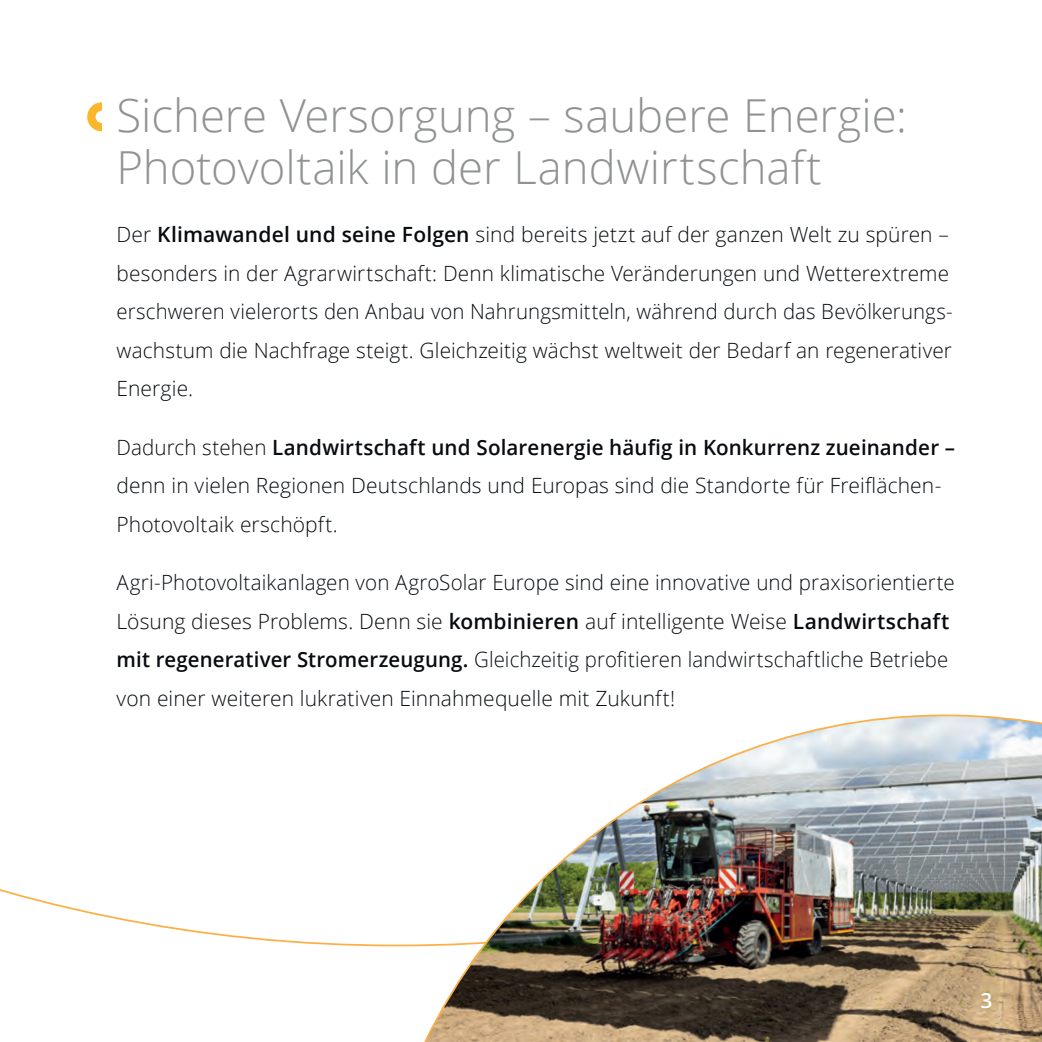
<style>
.page{position:relative;width:1042px;height:1042px;background:#fff}
.page>*{position:absolute;margin:0;border:0;box-sizing:border-box;transform-origin:0 0}
.t1{font:300 45.5px "Open Sans";color:#909293}
.t2{font:300 21px/38.5px "Open Sans";letter-spacing:.005em;color:#080c10}
.t3{font:600 21px "Open Sans";color:#fff}
.t4{font:2.62px "Market Pro";color:#231f20}
.s1{font-weight:600}
</style>
<div class="page">
<img style="left:367px;top:714px;width:675px;height:328px">
<svg style="left:87px;top:102px;width:15px;height:29px"></svg>
<h1 class="t1" style="left:117px;top:84px;width:792px">Sichere Versorgung – saubere Energie:</h1>
<p class="t4" style="left:133px;top:127px;width:8px">Europe</p>
<h1 class="t1" style="left:117px;top:136px;width:707px">Photovoltaik in der Landwirtschaft</h1>
<p class="t2" style="left:117px;top:215px;width:837px">Der <span class="s1">Klimawandel und seine Folgen</span> sind bereits jetzt auf der ganzen Welt zu spüren – besonders in der Agrarwirtschaft: Denn klimatische Veränderungen und Wetterextreme erschweren vielerorts den Anbau von Nahrungsmitteln, während durch das Bevölkerungs&shy;wachstum die Nachfrage steigt. Gleichzeitig wächst weltweit der Bedarf an regenerativer Energie.</p>
<p class="t2" style="left:117px;top:427px;width:840px">Dadurch stehen <span class="s1">Landwirtschaft und Solarenergie häufig in Konkurrenz zueinander – </span>denn in vielen Regionen Deutschlands und Europas sind die Standorte für Freiflächen-<br>Photovoltaik erschöpft.</p>
<p class="t2" style="left:117px;top:563px;width:840px">Agri-Photovoltaikanlagen von AgroSolar Europe sind eine innovative und praxisorientierte Lösung dieses Problems. Denn sie <span class="s1">kombinieren</span> auf intelligente Weise <span class="s1">Landwirtschaft mit regenerativer Stromerzeugung.</span> Gleichzeitig profitieren landwirtschaftliche Betriebe von einer weiteren lukrativen Einnahmequelle mit Zukunft!</p>
<p class="t3" style="left:980px;top:986px;width:13px">3</p>
</div>
